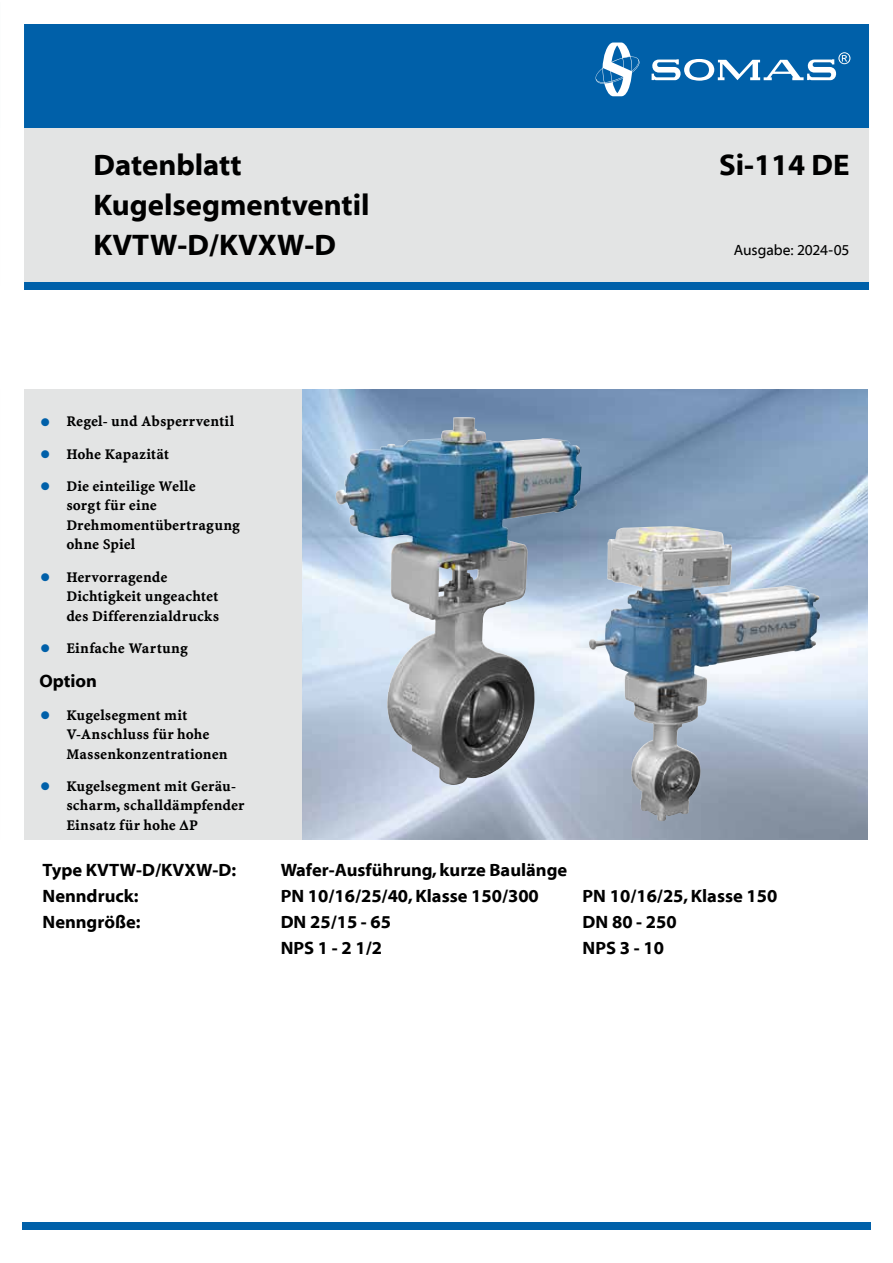
<style>
.page{position:relative;width:893px;height:1263px;background:#fff}
.page>*{position:absolute;margin:0;border:0;box-sizing:border-box;transform-origin:0 0}
.t1{font:30px/40.2px "Myriad Bd Web";color:#000}
.t2{font:18px "Myriad Bd Web";color:#000}
.t3{font:15px/19.5px "Minion Bd Web";letter-spacing:.01em;color:#000}
.t4{font:15px "Myriad Web";letter-spacing:-.005em;color:#000}
.s1{font-family:"Minion Web";font-size:36px;color:#0060a9}
</style>
<div class="page">
<img style="left:302px;top:389px;width:565px;height:451px">
<div style="left:0;top:125px;width:893px;height:161px;background:#e3e4e4"></div>
<div style="left:0;top:2px;width:893px;height:126px;background:#0060a9"></div>
<div style="left:10px;top:282px;width:883px;height:8px;background:#0060a9"></div>
<div style="left:0;top:389px;width:302px;height:451px;background:#e3e4e4"></div>
<div style="left:0;top:0;width:893px;height:1263px;border:24px solid #fff"></div>
<svg style="left:651px;top:52px;width:199px;height:29px"></svg>
<svg style="left:595px;top:43px;width:44px;height:53px"></svg>
<div style="left:23px;top:1222px;width:848px;height:8px;background:#0060a9"></div>
<img style="left:336px;top:417px;width:122px;height:121px">
<img style="left:589px;top:526px;width:82px;height:184px">
<h1 class="t1" style="left:94px;top:145px;width:150px">Datenblatt</h1>
<h1 class="t1" style="left:719px;top:145px;width:132px">Si-114 DE</h1>
<h1 class="t1" style="left:94px;top:185px;width:277px">Kugelsegmentventil<br>KVTW-D/KVXW-D</h1>
<p class="t4" style="left:734px;top:242px;width:117px">Ausgabe: 2024-05</p>
<p class="t3" style="left:39px;top:412px;width:196px"><span class="s1">•</span> Regel- und Absperrventil</p>
<p class="t3" style="left:39px;top:444px;width:131px"><span class="s1">•</span> Hohe Kapazität</p>
<p class="t3" style="left:66px;top:476px;width:175px;text-indent:-27px"><span class="s1">•</span> Die einteilige Welle<br>sorgt für eine<br>Drehmomentübertragung ohne Spiel</p>
<p class="t3" style="left:66px;top:567px;width:154px;text-indent:-27px"><span class="s1">•</span> Hervorragende<br>Dichtigkeit ungeachtet des Differenzialdrucks</p>
<p class="t3" style="left:39px;top:638px;width:150px"><span class="s1">•</span> Einfache Wartung</p>
<p class="t2" style="left:39px;top:671px;width:59px">Option</p>
<p class="t3" style="left:66px;top:705px;width:163px;text-indent:-27px"><span class="s1">•</span> Kugelsegment mit<br>V-Anschluss für hohe<br>Massenkonzentrationen</p>
<p class="t3" style="left:66px;top:776px;width:180px;text-indent:-27px"><span class="s1">•</span> Kugelsegment mit Geräu&shy;scharm, schalldämpfender<br>Einsatz für hohe ∆P</p>
<p class="t2" style="left:43px;top:860px;width:195px">Type KVTW-D/KVXW-D:</p>
<p class="t2" style="left:281px;top:860px;width:288px">Wafer-Ausführung, kurze Baulänge</p>
<p class="t2" style="left:43px;top:886px;width:98px">Nenndruck:</p>
<p class="t2" style="left:281px;top:886px;width:260px">PN 10/16/25/40, Klasse 150/300</p>
<p class="t2" style="left:583px;top:886px;width:196px">PN 10/16/25, Klasse 150</p>
<p class="t2" style="left:43px;top:912px;width:100px">Nenngröße:</p>
<p class="t2" style="left:281px;top:912px;width:112px">DN 25/15 - 65</p>
<p class="t2" style="left:583px;top:912px;width:96px">DN 80 - 250</p>
<p class="t2" style="left:281px;top:938px;width:103px">NPS 1 - 2 1/2</p>
<p class="t2" style="left:583px;top:938px;width:83px">NPS 3 - 10</p>
</div>
